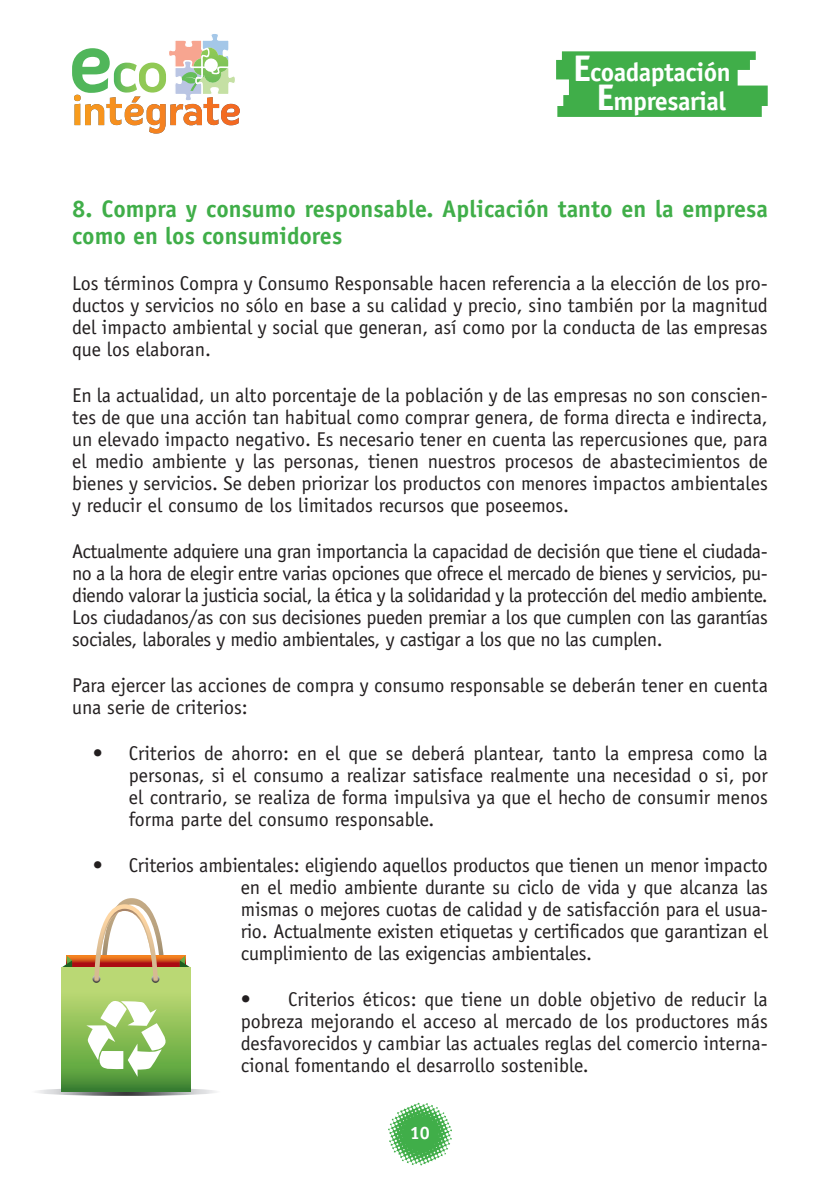
<style>
.page{position:relative;width:840px;height:1191px;background:#fff}
.page>*{position:absolute;margin:0;border:0;box-sizing:border-box;transform-origin:0 0}
.t1{font:700 26px/28.6px "Officina Sans";letter-spacing:-.02em;color:#fff;text-align:right}
.Párrafo_de_lista{font:700 24px/26.4px "Officina Sans";color:#40ae49}
.Párrafo_de_lista-2{font:20px/22px "Officina Sans";letter-spacing:-.02em;color:#231f20;text-align:justify}
.Párrafo_de_lista-3{font:20px/22px "Officina Sans";color:#231f20}
.t2{font:700 18px "Officina Sans";color:#fff}
.s1{font-size:37px}
</style>
<div class="page">
<svg style="left:388px;top:1104px;width:35px;height:61px"></svg>
<svg style="left:72px;top:34px;width:168px;height:100px"></svg>
<svg style="left:556px;top:51px;width:211px;height:66px;background:#50b558"></svg>
<svg style="left:37px;top:898px;width:179px;height:197px"></svg>
<h1 class="t1" style="left:572px;top:58px;width:159px"><span class="s1">E</span>coadaptación<br><span class="s1">E</span>mpresarial</h1>
<p class="Párrafo_de_lista" style="left:72px;top:196px;width:697px">8. Compra y consumo responsable. Aplicación tanto en la empresa como en los consumidores</p>
<p class="Párrafo_de_lista-2" style="left:72px;top:272px;width:697px">Los términos Compra y Consumo Responsable hacen referencia a la elección de los pro&shy;ductos y servicios no sólo en base a su calidad y precio, sino también por la magnitud del impacto ambiental y social que generan, así como por la conducta de las empresas que los elaboran.</p>
<p class="Párrafo_de_lista-2" style="left:72px;top:384px;width:697px">En la actualidad, un alto porcentaje de la población y de las empresas no son conscien&shy;tes de que una acción tan habitual como comprar genera, de forma directa e indirecta, un elevado impacto negativo. Es necesario tener en cuenta las repercusiones que, para el medio ambiente y las personas, tienen nuestros procesos de abastecimientos de bienes y servicios. Se deben priorizar los productos con menores impactos ambientales y reducir el consumo de los limitados recursos que poseemos.</p>
<p class="Párrafo_de_lista-2" style="left:72px;top:540px;width:697px;text-align:left">Actualmente adquiere una gran importancia la capacidad de decisión que tiene el ciudada&shy;no a la hora de elegir entre varias opciones que ofrece el mercado de bienes y servicios, pu&shy;diendo valorar la justicia social, la ética y la solidaridad y la protección del medio ambiente.<br>Los ciudadanos/as con sus decisiones pueden premiar a los que cumplen con las garantías sociales, laborales y medio ambientales, y castigar a los que no las cumplen.</p>
<p class="Párrafo_de_lista-3" style="left:72px;top:674px;width:697px">Para ejercer las acciones de compra y consumo responsable se deberán tener en cuenta una serie de criterios:</p>
<p class="Párrafo_de_lista-2" style="left:129px;top:742px;width:640px;text-indent:-36px">• Criterios de ahorro: en el que se deberá plantear, tanto la empresa como la personas, si el consumo a realizar satisface realmente una necesidad o si, por el contrario, se realiza de forma impulsiva ya que el hecho de consumir menos forma parte del consumo responsable.</p>
<p class="Párrafo_de_lista-2" style="left:240px;top:854px;width:528px;text-indent:-148px">• Criterios ambientales: eligiendo aquellos productos que tienen un menor impacto en el medio ambiente durante su ciclo de vida y que alcanza las mismas o mejores cuotas de calidad y de satisfacción para el usua&shy;rio. Actualmente existen etiquetas y certificados que garantizan el cumplimiento de las exigencias ambientales.</p>
<p class="Párrafo_de_lista-2" style="left:240px;top:988px;width:528px">• Criterios éticos: que tiene un doble objetivo de reducir la pobreza mejorando el acceso al mercado de los productores más desfavorecidos y cambiar las actuales reglas del comercio interna&shy;cional fomentando el desarrollo sostenible.</p>
<p class="t2" style="left:410px;top:1121px;width:22px">10</p>
</div>
